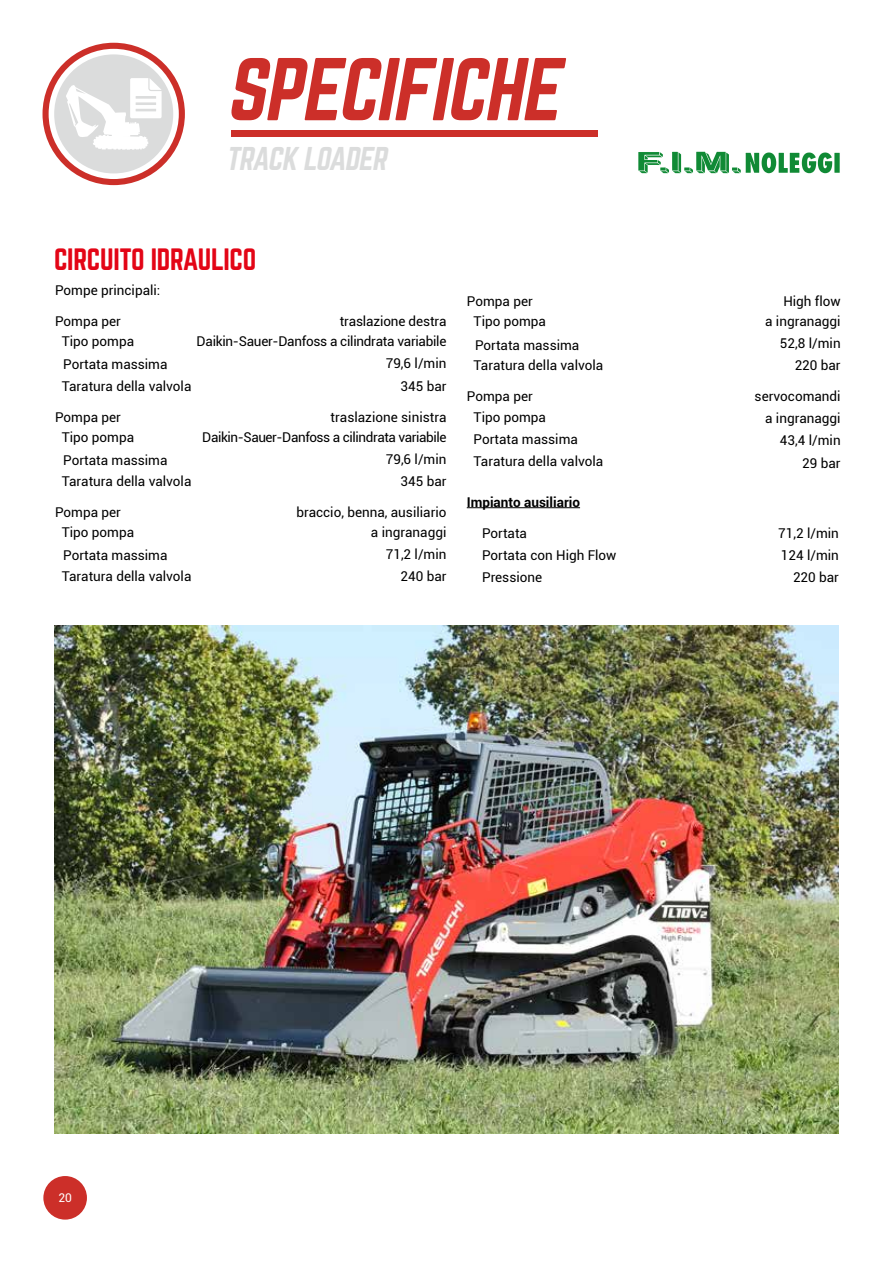
<style>
.page{position:relative;width:893px;height:1263px;background:#fff}
.page>*{position:absolute;margin:0;border:0;box-sizing:border-box;transform-origin:0 0}
.t1{font:italic 77.85px "Norwester";color:#cc2f29}
.t2{font:italic 28.8px "Norwester";color:#dbdcdc}
.t3{font:27px "Norwester";letter-spacing:-.01em;color:#e30516}
.t4{font:13.5px "Roboto";color:#000}
.t5{font:13.5px "Roboto";letter-spacing:-.02em;color:#000}
.t6{font:13.5px "Roboto";letter-spacing:-.03em;color:#000}
.t7{font:700 13.5px "Roboto";color:#000}
.t8{font:12px "Roboto";color:#fff}
</style>
<div class="page">
<hr style="left:467px;top:507px;width:113px;height:1px;background:#000">
<img style="left:54px;top:625px;width:785px;height:508px">
<div style="left:231px;top:130px;width:366px;height:7px;background:#cc2f29"></div>
<div style="left:43px;top:43px;width:142px;height:142px;background:#cc2f29;border-radius:50%"></div>
<div style="left:49px;top:49px;width:130px;height:130px;background:#fff;border-radius:50%"></div>
<div style="left:54px;top:54px;width:119px;height:119px;background:#dbdcdc;border-radius:50%"></div>
<svg style="left:66px;top:78px;width:96px;height:72px"></svg>
<div style="left:43px;top:1176px;width:44px;height:43px;background:#cc2f29;border-radius:50%"></div>
<img style="left:638px;top:151px;width:202px;height:23px">
<h1 class="t1" style="left:226px;top:52px;width:349px">SPECIFICHE</h1>
<h2 class="t2" style="left:226px;top:145px;width:167px">TRACK LOADER</h2>
<h3 class="t3" style="left:54px;top:247px;width:204px">CIRCUITO IDRAULICO</h3>
<p class="t4" style="left:55px;top:281px;width:107px">Pompe principali:</p>
<p class="t4" style="left:55px;top:311px;width:67px">Pompa per</p>
<p class="t4" style="left:340px;top:311px;width:108px">traslazione destra</p>
<p class="t4" style="left:62px;top:332px;width:74px">Tipo pompa</p>
<p class="t5" style="left:197px;top:332px;width:251px">Daikin-Sauer-Danfoss a cilindrata variabile</p>
<p class="t4" style="left:63px;top:355px;width:106px">Portata massima</p>
<p class="t4" style="left:386px;top:354px;width:62px">79,6 l/min</p>
<p class="t4" style="left:62px;top:376px;width:131px">Taratura della valvola</p>
<p class="t4" style="left:400px;top:376px;width:47px">345 bar</p>
<p class="t4" style="left:55px;top:407px;width:67px">Pompa per</p>
<p class="t4" style="left:331px;top:407px;width:117px">traslazione sinistra</p>
<p class="t4" style="left:62px;top:428px;width:74px">Tipo pompa</p>
<p class="t6" style="left:202px;top:428px;width:246px">Daikin-Sauer-Danfoss a cilindrata variabile</p>
<p class="t4" style="left:63px;top:451px;width:106px">Portata massima</p>
<p class="t4" style="left:386px;top:450px;width:62px">79,6 l/min</p>
<p class="t4" style="left:62px;top:471px;width:131px">Taratura della valvola</p>
<p class="t4" style="left:400px;top:471px;width:47px">345 bar</p>
<p class="t4" style="left:55px;top:502px;width:67px">Pompa per</p>
<p class="t4" style="left:296px;top:502px;width:152px">braccio, benna, ausiliario</p>
<p class="t4" style="left:62px;top:523px;width:74px">Tipo pompa</p>
<p class="t4" style="left:371px;top:523px;width:77px">a ingranaggi</p>
<p class="t4" style="left:63px;top:546px;width:106px">Portata massima</p>
<p class="t4" style="left:386px;top:544px;width:62px">71,2 l/min</p>
<p class="t4" style="left:62px;top:566px;width:131px">Taratura della valvola</p>
<p class="t4" style="left:400px;top:566px;width:47px">240 bar</p>
<p class="t4" style="left:467px;top:292px;width:67px">Pompa per</p>
<p class="t4" style="left:783px;top:292px;width:59px">High flow</p>
<p class="t4" style="left:474px;top:312px;width:74px">Tipo pompa</p>
<p class="t4" style="left:765px;top:312px;width:77px">a ingranaggi</p>
<p class="t4" style="left:475px;top:335px;width:106px">Portata massima</p>
<p class="t4" style="left:780px;top:334px;width:62px">52,8 l/min</p>
<p class="t4" style="left:474px;top:356px;width:131px">Taratura della valvola</p>
<p class="t4" style="left:795px;top:356px;width:47px">220 bar</p>
<p class="t4" style="left:467px;top:386px;width:67px">Pompa per</p>
<p class="t4" style="left:755px;top:387px;width:88px">servocomandi</p>
<p class="t4" style="left:474px;top:408px;width:74px">Tipo pompa</p>
<p class="t4" style="left:765px;top:409px;width:77px">a ingranaggi</p>
<p class="t4" style="left:474px;top:430px;width:106px">Portata massima</p>
<p class="t4" style="left:780px;top:431px;width:62px">43,4 l/min</p>
<p class="t4" style="left:474px;top:452px;width:131px">Taratura della valvola</p>
<p class="t4" style="left:802px;top:453px;width:40px">29 bar</p>
<p class="t7" style="left:467px;top:492px;width:115px">Impianto ausiliario</p>
<p class="t4" style="left:482px;top:523px;width:46px">Portata</p>
<p class="t4" style="left:778px;top:523px;width:62px">71,2 l/min</p>
<p class="t4" style="left:482px;top:545px;width:136px">Portata con High Flow</p>
<p class="t4" style="left:781px;top:545px;width:60px">124 l/min</p>
<p class="t4" style="left:482px;top:567px;width:62px">Pressione</p>
<p class="t4" style="left:793px;top:567px;width:47px">220 bar</p>
<p class="t8" style="left:58px;top:1190px;width:15px">20</p>
</div>
